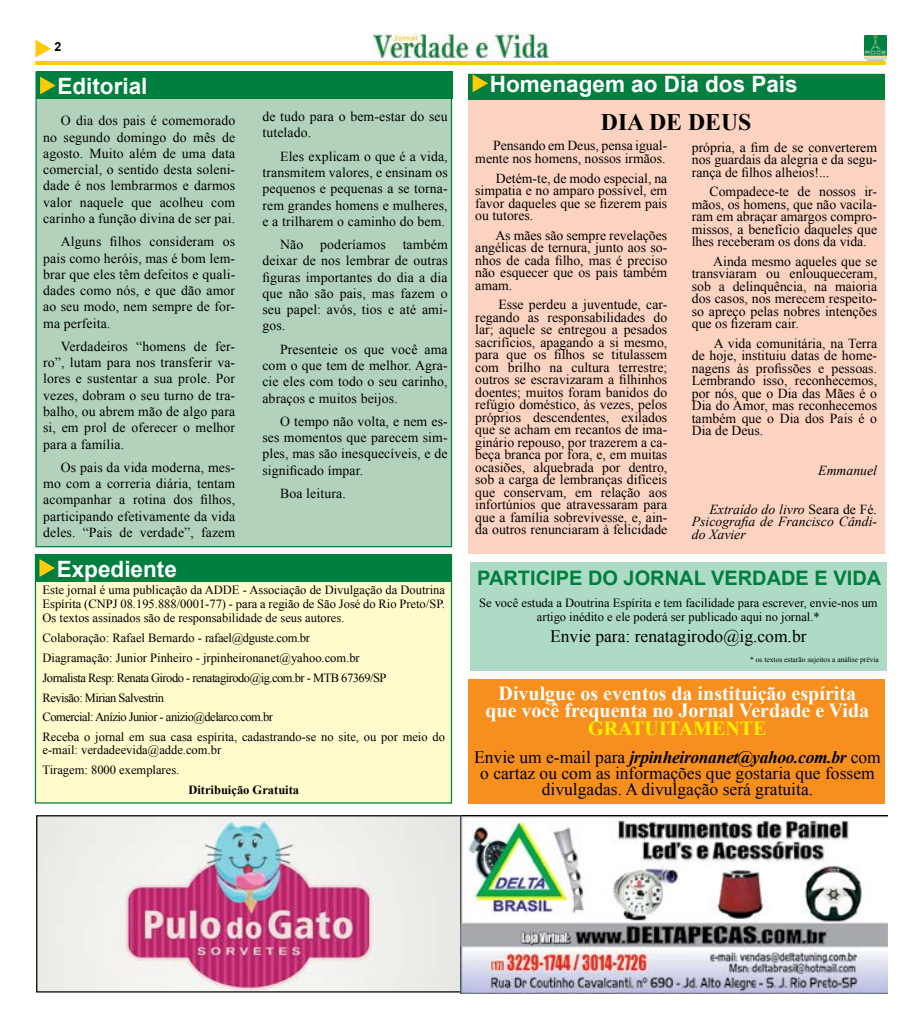
<style>
.page{position:relative;width:922px;height:1028px;background:#fff}
.page>*{position:absolute;margin:0;border:0;box-sizing:border-box;transform-origin:0 0}
.t1{font:700 23.75px "Times New Roman";color:#000}
.t2{font:700 22.5px "Arial";color:#fff}
.t3{font:700 20px/17.5px "Times New Roman";color:#fff;text-align:center}
.t4{font:700 20px "Arial";color:#007f3e}
.t5{font:700 20px "Times New Roman";color:#fff200}
.t6{font:17.5px/16.2px "Times New Roman";color:#000;text-align:center}
.t7{font:13.75px/12.5px "Times New Roman";letter-spacing:.01em;color:#000;text-align:justify}
.t8{font:italic 13.75px/12.5px "Times New Roman";color:#000;text-align:justify}
.t9{font:12.5px/13.8px "Times New Roman";color:#000}
.t10{font:12.5px/20px "Times New Roman";letter-spacing:-.025em;color:#000}
.t11{font:700 12.5px "Times New Roman";color:#000}
.t12{font:700 12.5px "Arial";color:#000}
.t13{font:7.5px "Times New Roman";color:#000}
.s1{font-style:normal}
.s2{font-weight:700;font-style:italic}
</style>
<div class="page">
<div style="left:468px;top:679px;width:416px;height:124px;background:#f78f1e"></div>
<div style="left:468px;top:74px;width:416px;height:480px;background:#fcd3c1"></div>
<div style="left:35px;top:72px;width:417px;height:475px;background:#b2d2bc;border:1px solid #007f3e"></div>
<hr style="left:36px;top:61px;width:850px;height:4px;background:#ffcb05">
<svg style="left:35px;top:40px;width:16px;height:18px"></svg>
<div style="left:36px;top:72px;width:416px;height:27px;background:#007f3e"></div>
<svg style="left:40px;top:76px;width:16px;height:18px"></svg>
<div style="left:35px;top:554px;width:417px;height:249px;background:#fffbcc;border:1px solid #007f3e"></div>
<div style="left:35px;top:554px;width:417px;height:28px;background:#007f3e"></div>
<svg style="left:39px;top:559px;width:16px;height:18px"></svg>
<div style="left:468px;top:74px;width:416px;height:26px;background:#007f3e"></div>
<svg style="left:472px;top:74px;width:16px;height:18px"></svg>
<img style="left:864px;top:35px;width:22px;height:25px">
<img style="left:373px;top:32px;width:175px;height:26px">
<div style="left:470px;top:562px;width:416px;height:109px;background:#aedbc6"></div>
<img style="left:38px;top:817px;width:421px;height:173px">
<div style="left:36px;top:815px;width:425px;height:177px;border:1px solid #000"></div>
<img style="left:461px;top:815px;width:426px;height:178px">
<p class="t12" style="left:55px;top:38px;width:8px">2</p>
<h2 class="t2" style="left:57px;top:70px;width:92px">Editorial</h2>
<p class="t7" style="left:43px;top:112px;width:193px;line-height:16.2px;text-indent:18px">O dia dos pais é comemorado no segundo domingo do mês de agosto. Muito além de uma data comercial, o sentido desta soleni&shy;dade é nos lembrarmos e darmos valor naquele que acolheu com carinho a função divina de ser pai.</p>
<p class="t7" style="left:43px;top:233px;width:193px;line-height:16.2px;text-indent:18px">Alguns filhos consideram os pais como heróis, mas é bom lem&shy;brar que eles têm defeitos e quali&shy;dades como nós, e que dão amor ao seu modo, nem sempre de for&shy;ma perfeita.</p>
<p class="t7" style="left:43px;top:338px;width:193px;line-height:16.2px;text-indent:18px">Verdadeiros “homens de fer&shy;ro”, lutam para nos transferir va&shy;lores e sustentar a sua prole. Por vezes, dobram o seu turno de tra&shy;balho, ou abrem mão de algo para si, em prol de oferecer o melhor para a família.</p>
<p class="t7" style="left:43px;top:459px;width:193px;line-height:16.2px;text-indent:18px">Os pais da vida moderna, mes&shy;mo com a correria diária, tentam acompanhar a rotina dos filhos, participando efetivamente da vida deles. “Pais de verdade”, fazem</p>
<h2 class="t2" style="left:57px;top:553px;width:122px">Expediente</h2>
<p class="t9" style="left:43px;top:583px;width:404px;text-align:justify">Este jornal é uma publicação da ADDE - Associação de Divulgação da Doutrina Espírita (CNPJ 08.195.888/0001-77) - para a região de São José do Rio Preto/SP.<br>Os textos assinados são de responsabilidade de seus autores.</p>
<p class="t10" style="left:43px;top:627px;width:345px">Colaboração: Rafael Bernardo - rafael@dguste.com.br<br>Diagramação: Junior Pinheiro - jrpinheironanet@yahoo.com.br Jornalista Resp: Renata Girodo - renatagirodo@ig.com.br - MTB 67369/SP Revisão: Mirian Salvestrin</p>
<p class="t9" style="left:43px;top:706px;width:404px;line-height:20px">Comercial: Anízio Junior - anizio@delarco.com.br<br>Receba o jornal em sua casa espírita, cadastrando-se no site, ou por meio do</p>
<p class="t9" style="left:43px;top:740px;width:180px;line-height:20px">e-mail: verdadeevida@adde.com.br<br>Tiragem: 8000 exemplares.</p>
<p class="t11" style="left:188px;top:781px;width:112px">Ditribuição Gratuita</p>
<p class="t7" style="left:262px;top:108px;width:187px;line-height:16.2px">de tudo para o bem-estar do seu tutelado.</p>
<p class="t7" style="left:262px;top:148px;width:187px;line-height:16.2px;text-indent:18px">Eles explicam o que é a vida, transmitem valores, e ensinam os pequenos e pequenas a se torna&shy;rem grandes homens e mulheres, e a trilharem o caminho do bem.</p>
<p class="t7" style="left:262px;top:236px;width:187px;line-height:16.2px;text-indent:18px">Não poderíamos também deixar de nos lembrar de outras figuras importantes do dia a dia que não são pais, mas fazem o seu papel: avós, tios e até ami&shy;gos.</p>
<p class="t7" style="left:262px;top:341px;width:187px;line-height:16.2px;text-indent:18px">Presenteie os que você ama com o que tem de melhor. Agra&shy;cie eles com todo o seu carinho, abraços e muitos beijos.</p>
<p class="t7" style="left:262px;top:413px;width:187px;line-height:16.2px;text-indent:18px">O tempo não volta, e nem es&shy;ses momentos que parecem sim&shy;ples, mas são inesquecíveis, e de significado ímpar.</p>
<p class="t7" style="left:280px;top:487px;width:67px">Boa leitura.</p>
<h2 class="t2" style="left:490px;top:69px;width:309px">Homenagem ao Dia dos Pais</h2>
<h1 class="t1" style="left:600px;top:104px;width:152px">DIA DE DEUS</h1>
<p class="t7" style="left:475px;top:139px;width:193px;text-align:right">Pensando em Deus, pensa igual&shy;mente nos homens, nossos irmãos.</p>
<p class="t7" style="left:475px;top:171px;width:193px;text-indent:21px">Detém-te, de modo especial, na simpatia e no amparo possível, em favor daqueles que se fizerem pais ou tutores.</p>
<p class="t7" style="left:475px;top:228px;width:193px;text-indent:20px">As mães são sempre revelações angélicas de ternura, junto aos so&shy;nhos de cada filho, mas é preciso não esquecer que os pais também amam.</p>
<p class="t7" style="left:475px;top:298px;width:193px;text-indent:23px">Esse perdeu a juventude, car&shy;regando as responsabilidades do lar; aquele se entregou a pesados sacrifícios, apagando a si mesmo, para que os filhos se titulassem com brilho na cultura terrestre; outros se escravizaram a filhinhos doentes; muitos foram banidos do refúgio doméstico, às vezes, pelos próprios descendentes, exilados que se acham em recantos de ima&shy;ginário repouso, por trazerem a ca&shy;beça branca por fora, e, em muitas ocasiões, alquebrada por dentro, sob a carga de lembranças difíceis que conservam, em relação aos infortúnios que atravessaram para que a família sobrevivesse, e, ain&shy;da outros renunciaram à felicidade</p>
<p class="t7" style="left:691px;top:140px;width:187px">própria, a fim de se converterem nos guardais da alegria e da segu&shy;rança de filhos alheios!...</p>
<p class="t7" style="left:691px;top:185px;width:187px;text-indent:18px">Compadece-te de nossos ir&shy;mãos, os homens, que não vacila&shy;ram em abraçar amargos compro&shy;missos, a benefício daqueles que lhes receberam os dons da vida.</p>
<p class="t7" style="left:691px;top:254px;width:187px;text-indent:21px">Ainda mesmo aqueles que se transviaram ou enlouqueceram, sob a delinquência, na maioria dos casos, nos merecem respeito&shy;so apreço pelas nobres intenções que os fizeram cair.</p>
<p class="t7" style="left:691px;top:337px;width:187px;text-indent:22px">A vida comunitária, na Terra de hoje, instituiu datas de home&shy;nagens às profissões e pessoas.<br>Lembrando isso, reconhecemos, por nós, que o Dia das Mães é o Dia do Amor, mas reconhecemos também que o Dia dos Pais é o Dia de Deus.</p>
<p class="t8" style="left:818px;top:463px;width:60px">Emmanuel</p>
<p class="t8" style="left:691px;top:502px;width:187px;text-indent:18px">Extraído do livro <span class="s1">Seara de Fé</span>.<br>Psicografia de Francisco Cândi&shy;do Xavier</p>
<h3 class="t4" style="left:477px;top:564px;width:405px">PARTICIPE DO JORNAL VERDADE E VIDA</h3>
<p class="t9" style="left:479px;top:595px;width:400px;text-align:center">Se você estuda a Doutrina Espírita e tem facilidade para escrever, envie-nos um artigo inédito e ele poderá ser publicado aqui no jornal.*</p>
<p class="t6" style="left:550px;top:627px;width:258px">Envie para: renatagirodo@ig.com.br</p>
<p class="t13" style="left:750px;top:654px;width:130px">* os textos estarão sujeitos a análise prévia</p>
<h3 class="t3" style="left:485px;top:683px;width:385px">Divulgue os eventos da instituição espírita que você frequenta no Jornal Verdade e Vida</h3>
<h3 class="t5" style="left:588px;top:713px;width:180px">GRATUITAMENTE</h3>
<p class="t6" style="left:474px;top:748px;width:408px">Envie um e-mail para <span class="s2">jrpinheironanet@yahoo.com.br</span> com o cartaz ou com as informações que gostaria que fossem divulgadas. A divulgação será gratuita.</p>
</div>
